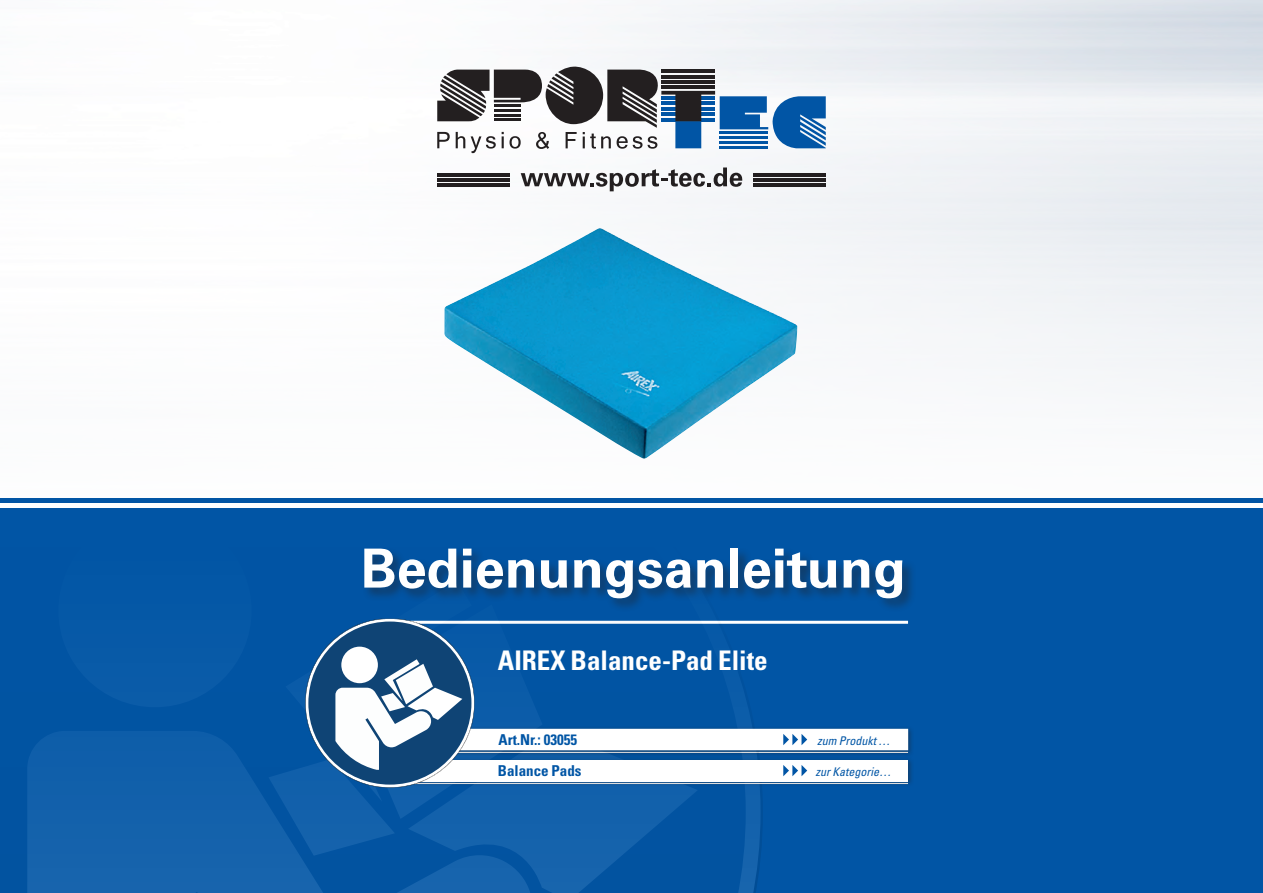
<style>
.page{position:relative;width:1263px;height:893px;background:#fff}
.page>*{position:absolute;margin:0;border:0;box-sizing:border-box;transform-origin:0 0}
.Headline{font:700 54px "Univers LT Std";color:#fff}
.t1{font:700 condensed 27px "Univers LT Std";color:#fff}
.t2{font:700 condensed 15px "Univers LT Std";color:#0155a5}
.t3{font:italic condensed 12px "Univers LT Std";color:#0155a5}
</style>
<div class="page">
<img style="left:0;top:0;width:1263px;height:499px">
<svg style="left:437px;top:67px;width:389px;height:86px"></svg>
<svg style="left:521px;top:167px;width:221px;height:24px"></svg>
<hr style="left:753px;top:173px;width:73px;height:3px;background:#231f20">
<hr style="left:753px;top:178px;width:73px;height:3px;background:#231f20">
<hr style="left:753px;top:183px;width:73px;height:3px;background:#231f20">
<hr style="left:437px;top:173px;width:72px;height:3px;background:#231f20">
<hr style="left:437px;top:178px;width:72px;height:3px;background:#231f20">
<hr style="left:437px;top:183px;width:72px;height:3px;background:#231f20">
<div style="left:0;top:499px;width:1263px;height:394px;background:#0155a5"></div>
<hr style="left:0;top:504px;width:1263px;height:4px;background:#fff">
<hr style="left:382px;top:621px;width:526px;height:3px;background:#fff">
<div style="left:444px;top:749px;width:469px;height:10px;background:#231f20;opacity:.4"></div>
<div style="left:58px;top:514px;width:194px;height:193px;background:#0558a6;border-radius:50%"></div>
<svg style="left:27px;top:731px;width:381px;height:162px;fill:#1260ab"></svg>
<svg style="left:408px;top:756px;width:289px;height:137px;fill:#1261ab"></svg>
<div style="left:410px;top:726px;width:504px;height:30px;background:#231f20;opacity:.4"></div>
<div style="left:413px;top:729px;width:495px;height:21px;background:#fff"></div>
<svg style="left:783px;top:734px;width:24px;height:11px"></svg>
<div style="left:410px;top:757px;width:504px;height:30px;background:#231f20;opacity:.4"></div>
<div style="left:413px;top:760px;width:495px;height:21px;background:#fff"></div>
<div style="left:362px;top:546px;width:554px;height:66px;background:#231f20;opacity:.46"></div>
<svg style="left:783px;top:765px;width:24px;height:11px"></svg>
<svg style="left:269px;top:581px;width:273px;height:275px"></svg>
<img style="left:444px;top:228px;width:353px;height:231px">
<p class="Headline" style="left:361px;top:537px;width:547px">Bedienungsanleitung</p>
<p class="t1" style="left:498px;top:643px;width:271px">AIREX Balance-Pad Elite</p>
<p class="t2" style="left:499px;top:730px;width:80px">Art.Nr.: 03055</p>
<p class="t3" style="left:817px;top:733px;width:75px">zum Produkt …</p>
<p class="t2" style="left:498px;top:761px;width:85px">Balance Pads</p>
<p class="t3" style="left:815px;top:764px;width:77px">zur Kategorie…</p>
</div>
